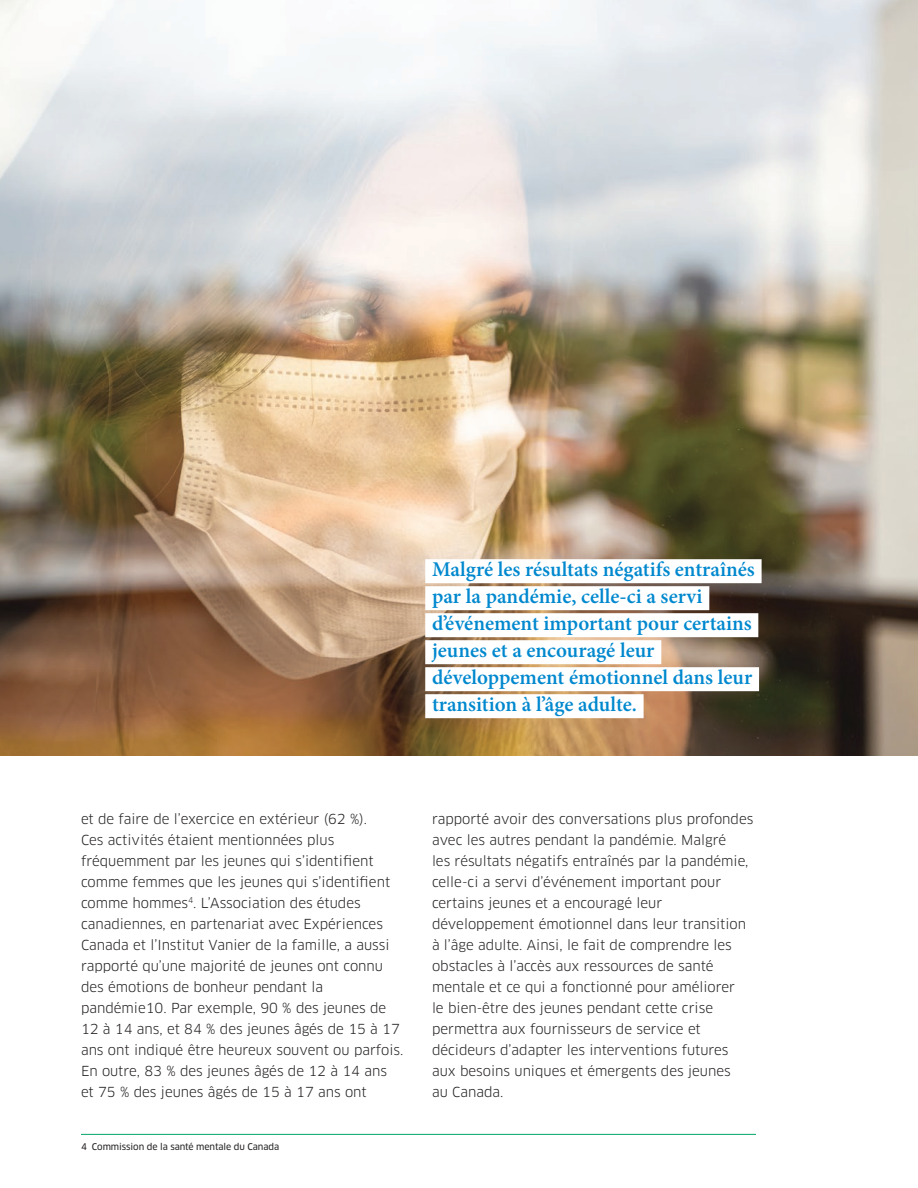
<style>
.page{position:relative;width:918px;height:1188px;background:#fff}
.page>*{position:absolute;margin:0;border:0;box-sizing:border-box;transform-origin:0 0}
.P3{font:600 21px "Minion Pro";color:#0088ce}
.P2{font:13.5px/21px "Clan Pro";color:#231f20}
.t1{font:9px "Clan Pro News";letter-spacing:-.01em;color:#231f20}
</style>
<div class="page">
<img style="left:0;top:0;width:918px;height:755px">
<div style="left:425px;top:559px;width:337px;height:24px;background:#fff"></div>
<div style="left:425px;top:586px;width:284px;height:24px;background:#fff"></div>
<div style="left:425px;top:613px;width:333px;height:24px;background:#fff"></div>
<div style="left:425px;top:640px;width:236px;height:24px;background:#fff"></div>
<div style="left:425px;top:667px;width:334px;height:24px;background:#fff"></div>
<div style="left:425px;top:694px;width:219px;height:24px;background:#fff"></div>
<hr style="left:81px;top:1134px;width:675px;height:1px;background:#00a767">
<p class="P3" style="left:432px;top:555px;width:324px">Malgré les résultats négatifs entraînés</p>
<p class="P3" style="left:432px;top:582px;width:272px">par la pandémie, celle-ci a servi</p>
<p class="P3" style="left:432px;top:609px;width:321px">d’événement important pour certains</p>
<p class="P3" style="left:432px;top:636px;width:224px">jeunes et a encouragé leur</p>
<p class="P3" style="left:432px;top:663px;width:322px">développement émotionnel dans leur</p>
<p class="P3" style="left:432px;top:690px;width:206px">transition à l’âge adulte.</p>
<p class="P2" style="left:81px;top:808px;width:324px">et de faire de l’exercice en extérieur (62 %).<br>Ces activités étaient mentionnées plus fréquemment par les jeunes qui s’identifient comme femmes que les jeunes qui s’identifient comme hommes<sup>4</sup>. L’Association des études canadiennes, en partenariat avec Expériences Canada et l’Institut Vanier de la famille, a aussi rapporté qu’une majorité de jeunes ont connu des émotions de bonheur pendant la pandémie10. Par exemple, 90 % des jeunes de 12 à 14 ans, et 84 % des jeunes âgés de 15 à 17 ans ont indiqué être heureux souvent ou parfois.<br>En outre, 83 % des jeunes âgés de 12 à 14 ans<br>et 75 % des jeunes âgés de 15 à 17 ans ont</p>
<p class="P2" style="left:432px;top:808px;width:323px">rapporté avoir des conversations plus profondes avec les autres pendant la pandémie. Malgré<br>les résultats négatifs entraînés par la pandémie, celle-ci a servi d’événement important pour certains jeunes et a encouragé leur développement émotionnel dans leur transition à l’âge adulte. Ainsi, le fait de comprendre les obstacles à l’accès aux ressources de santé mentale et ce qui a fonctionné pour améliorer<br>le bien-être des jeunes pendant cette crise permettra aux fournisseurs de service et décideurs d’adapter les interventions futures aux besoins uniques et émergents des jeunes<br>au Canada.</p>
<p class="t1" style="left:81px;top:1142px;width:200px">4 Commission de la santé mentale du Canada</p>
</div>
